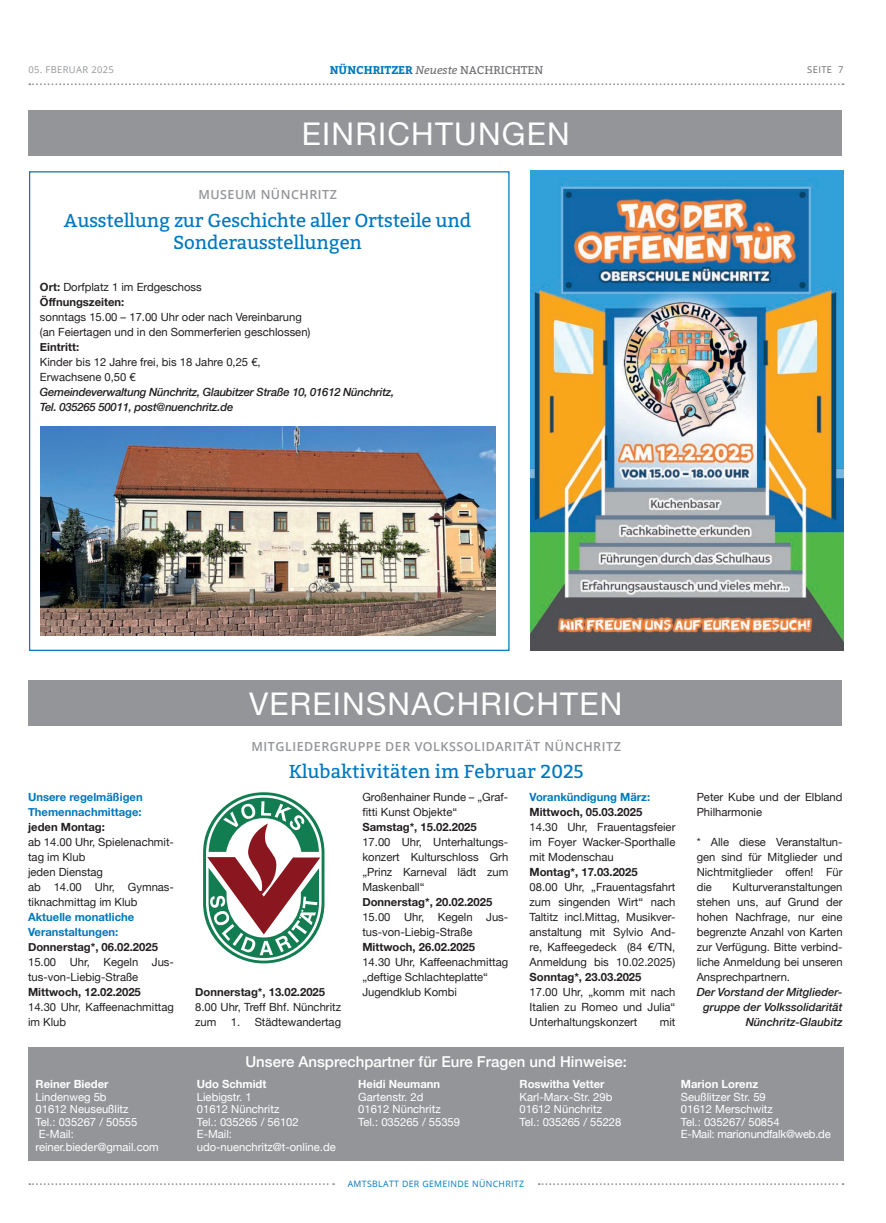
<style>
.page{position:relative;width:886px;height:1223px;background:#fff}
.page>*{position:absolute;margin:0;border:0;box-sizing:border-box;transform-origin:0 0}
.t1{font:31.25px "Helvetica Neue";letter-spacing:.04em;color:#fff}
.t2{font:18.75px/22.5px "Bitter";letter-spacing:-.01em;color:#0078be;text-align:center}
.t3{font:500 15px "Helvetica Neue";color:#fff}
.t4{font:600 12.5px "Open Sans";letter-spacing:.04em;color:#939598}
.t5{font:11.25px/15px "Helvetica Neue";color:#231f20}
.t6{font:11.25px/12.5px "Helvetica Neue";color:#fff}
.t7{font:700 11.25px "Helvetica Neue";color:#231f20}
.t8{font:italic 500 11.25px/15px "Helvetica Neue";letter-spacing:-.02em;color:#231f20}
.t9{font:700 11.25px/15px "Helvetica Neue";color:#0078be}
.t10{font:italic 500 11.25px/15px "Helvetica Neue";color:#231f20;text-align:right}
.t11{font:700 11.25px "Helvetica Neue";color:#fff}
.t12{font:700 11.25px "Bitter";color:#0078be}
.t13{font:9.38px "Open Sans";letter-spacing:.04em;color:#939598}
.t14{font:9.38px "Open Sans";letter-spacing:.04em;color:#6c6d70}
.t15{font:8.75px "Open Sans";letter-spacing:.04em;color:#0078be}
.s1{font-weight:400;font-style:italic;color:#6c6d70}
.s2{font-weight:400;color:#6c6d70}
.s3{font-weight:700}
</style>
<div class="page">
<svg style="left:29px;top:83px;width:814px;height:2px"></svg>
<svg style="left:29px;top:1183px;width:305px;height:2px"></svg>
<svg style="left:539px;top:1183px;width:304px;height:2px"></svg>
<div style="left:28px;top:1047px;width:815px;height:114px;background:#939598"></div>
<div style="left:28px;top:111px;width:814px;height:45px;background:#939598"></div>
<img style="left:530px;top:171px;width:313px;height:480px">
<img style="left:40px;top:426px;width:455px;height:210px">
<div style="left:28px;top:681px;width:814px;height:45px;background:#939598"></div>
<svg style="left:203px;top:792px;width:121px;height:171px"></svg>
<p class="t13" style="left:28px;top:63px;width:87px">05. FBERUAR 2025</p>
<p class="t12" style="left:330px;top:62px;width:215px">NÜNCHRITZER <span class="s1">Neueste</span> <span class="s2">NACHRICHTEN</span></p>
<p class="t14" style="left:807px;top:63px;width:38px">SEITE 7</p>
<h1 class="t1" style="left:302px;top:111px;width:269px">EINRICHTUNGEN</h1>
<p class="t4" style="left:198px;top:186px;width:140px">MUSEUM NÜNCHRITZ</p>
<h2 class="t2" style="left:64px;top:208px;width:409px">Ausstellung zur Geschichte aller Ortsteile und<br>Sonderausstellungen</h2>
<p class="t5" style="left:40px;top:280px;width:163px"><span class="s3">Ort:</span> Dorfplatz 1 im Erdgeschoss<br><span class="s3">Öffnungszeiten:</span></p>
<p class="t5" style="left:40px;top:310px;width:272px">sonntags 15.00 – 17.00 Uhr oder nach Vereinbarung (an Feiertagen und in den Sommerferien geschlossen)</p>
<p class="t7" style="left:40px;top:338px;width:41px">Eintritt:</p>
<p class="t5" style="left:40px;top:355px;width:222px">Kinder bis 12 Jahre frei, bis 18 Jahre 0,25 €,<br>Erwachsene 0,50 €</p>
<p class="t8" style="left:40px;top:383px;width:356px">Gemeindeverwaltung Nünchritz, Glaubitzer Straße 10, 01612 Nünchritz,<br>Tel. 035265 50011, post@nuenchritz.de</p>
<p class="t9" style="left:28px;top:789px;width:116px">Unsere regelmäßigen<br>Themennachmittage:</p>
<p class="t7" style="left:28px;top:818px;width:78px">jeden Montag:</p>
<p class="t5" style="left:28px;top:835px;width:147px">ab 14.00 Uhr, Spielenachmit&shy;tag im Klub<br>jeden Dienstag<br>ab 14.00 Uhr, Gymnas&shy;tiknachmittag im Klub</p>
<p class="t9" style="left:28px;top:909px;width:108px">Aktuelle monatliche<br>Veranstaltungen:</p>
<p class="t7" style="left:28px;top:938px;width:131px">Donnerstag*, 06.02.2025</p>
<p class="t5" style="left:28px;top:955px;width:147px">15.00 Uhr, Kegeln Jus&shy;tus-von-Liebig-Straße</p>
<p class="t7" style="left:28px;top:983px;width:114px">Mittwoch, 12.02.2025</p>
<p class="t5" style="left:28px;top:1000px;width:147px">14.30 Uhr, Kaffeenachmittag im Klub</p>
<p class="t11" style="left:36px;top:1075px;width:75px">Reiner Bieder</p>
<p class="t6" style="left:36px;top:1091px;width:125px">Lindenweg 5b<br>01612 Neuseußlitz<br>Tel.: 035267 / 50555<br>E-Mail: reiner.bieder@gmail.com</p>
<h1 class="t1" style="left:249px;top:681px;width:375px">VEREINSNACHRICHTEN</h1>
<p class="t4" style="left:252px;top:737px;width:371px">MITGLIEDERGRUPPE DER VOLKSSOLIDARITÄT NÜNCHRITZ</p>
<h2 class="t2" style="left:289px;top:759px;width:296px">Klubaktivitäten im Februar 2025</h2>
<p class="t7" style="left:195px;top:983px;width:131px">Donnerstag*, 13.02.2025</p>
<p class="t5" style="left:195px;top:1000px;width:147px">8.00 Uhr, Treff Bhf. Nünchritz zum</p>
<p class="t5" style="left:231px;top:1015px;width:112px">1. Städtewandertag</p>
<p class="t5" style="left:362px;top:790px;width:147px">Großenhainer Runde – „Graf&shy;fitti Kunst Objekte“</p>
<p class="t7" style="left:362px;top:818px;width:116px">Samstag*, 15.02.2025</p>
<p class="t5" style="left:362px;top:835px;width:147px;text-align:justify">17.00 Uhr, Unterhaltungs&shy;konzert Kulturschloss Grh „Prinz Karneval lädt zum Maskenball“</p>
<p class="t7" style="left:362px;top:893px;width:131px">Donnerstag*, 20.02.2025</p>
<p class="t5" style="left:362px;top:910px;width:147px">15.00 Uhr, Kegeln Jus&shy;tus-von-Liebig-Straße</p>
<p class="t7" style="left:362px;top:938px;width:114px">Mittwoch, 26.02.2025</p>
<p class="t5" style="left:362px;top:955px;width:147px">14.30 Uhr, Kaffeenachmittag „deftige Schlachteplatte“<br>Jugendklub Kombi</p>
<p class="t9" style="left:529px;top:789px;width:122px">Vorankündigung März:</p>
<p class="t7" style="left:529px;top:803px;width:114px">Mittwoch, 05.03.2025</p>
<p class="t5" style="left:529px;top:820px;width:147px;text-align:justify">14.30 Uhr, Frauentagsfeier im Foyer Wacker-Sporthalle mit Modenschau</p>
<p class="t7" style="left:529px;top:863px;width:110px">Montag*, 17.03.2025</p>
<p class="t5" style="left:529px;top:880px;width:147px;text-align:justify">08.00 Uhr, „Frauentagsfahrt zum singenden Wirt“ nach Taltitz incl.Mittag, Musikver&shy;anstaltung mit Sylvio And&shy;re, Kaffeegedeck (84 €/TN, Anmeldung bis 10.02.2025)</p>
<p class="t7" style="left:529px;top:968px;width:113px">Sonntag*, 23.03.2025</p>
<p class="t5" style="left:529px;top:985px;width:147px;text-align:justify">17.00 Uhr, „komm mit nach Italien zu Romeo und Julia“ Unterhaltungskonzert</p>
<p class="t5" style="left:660px;top:1015px;width:17px">mit</p>
<h3 class="t3" style="left:245px;top:1050px;width:383px">Unsere Ansprechpartner für Eure Fragen und Hinweise:</h3>
<p class="t5" style="left:697px;top:790px;width:147px">Peter Kube und der Elbland<br>Philharmonie</p>
<p class="t5" style="left:697px;top:835px;width:147px;text-align:justify">* Alle diese Veranstaltun&shy;gen sind für Mitglieder und Nichtmitglieder offen! Für die</p>
<p class="t5" style="left:697px;top:880px;width:147px;text-align:justify;text-indent:36px">Kulturveranstaltungen stehen uns, auf Grund der hohen Nachfrage, nur eine begrenzte Anzahl von Karten zur Verfügung. Bitte verbind&shy;liche Anmeldung bei unseren Ansprechpartnern.</p>
<p class="t10" style="left:697px;top:983px;width:147px">Der Vorstand der Mitglieder&shy;gruppe der Volkssolidarität<br>Nünchritz-Glaubitz</p>
<p class="t11" style="left:197px;top:1075px;width:71px">Udo Schmidt</p>
<p class="t6" style="left:197px;top:1091px;width:140px">Liebigstr. 1<br>01612 Nünchritz<br>Tel.: 035265 / 56102<br>E-Mail: udo-nuenchritz@t-online.de</p>
<p class="t11" style="left:358px;top:1075px;width:84px">Heidi Neumann</p>
<p class="t6" style="left:358px;top:1091px;width:103px">Gartenstr. 2d<br>01612 Nünchritz<br>Tel.: 035265 / 55359</p>
<p class="t11" style="left:519px;top:1075px;width:86px">Roswitha Vetter</p>
<p class="t6" style="left:519px;top:1091px;width:103px">Karl-Marx-Str. 29b<br>01612 Nünchritz<br>Tel.: 035265 / 55228</p>
<p class="t15" style="left:348px;top:1177px;width:178px">AMTSBLATT DER GEMEINDE NÜNCHRITZ</p>
<p class="t11" style="left:681px;top:1075px;width:79px">Marion Lorenz</p>
<p class="t6" style="left:681px;top:1091px;width:151px">Seußlitzer Str. 59<br>01612 Merschwitz<br>Tel.: 035267/ 50854<br>E-Mail: marionundfalk@web.de</p>
</div>
